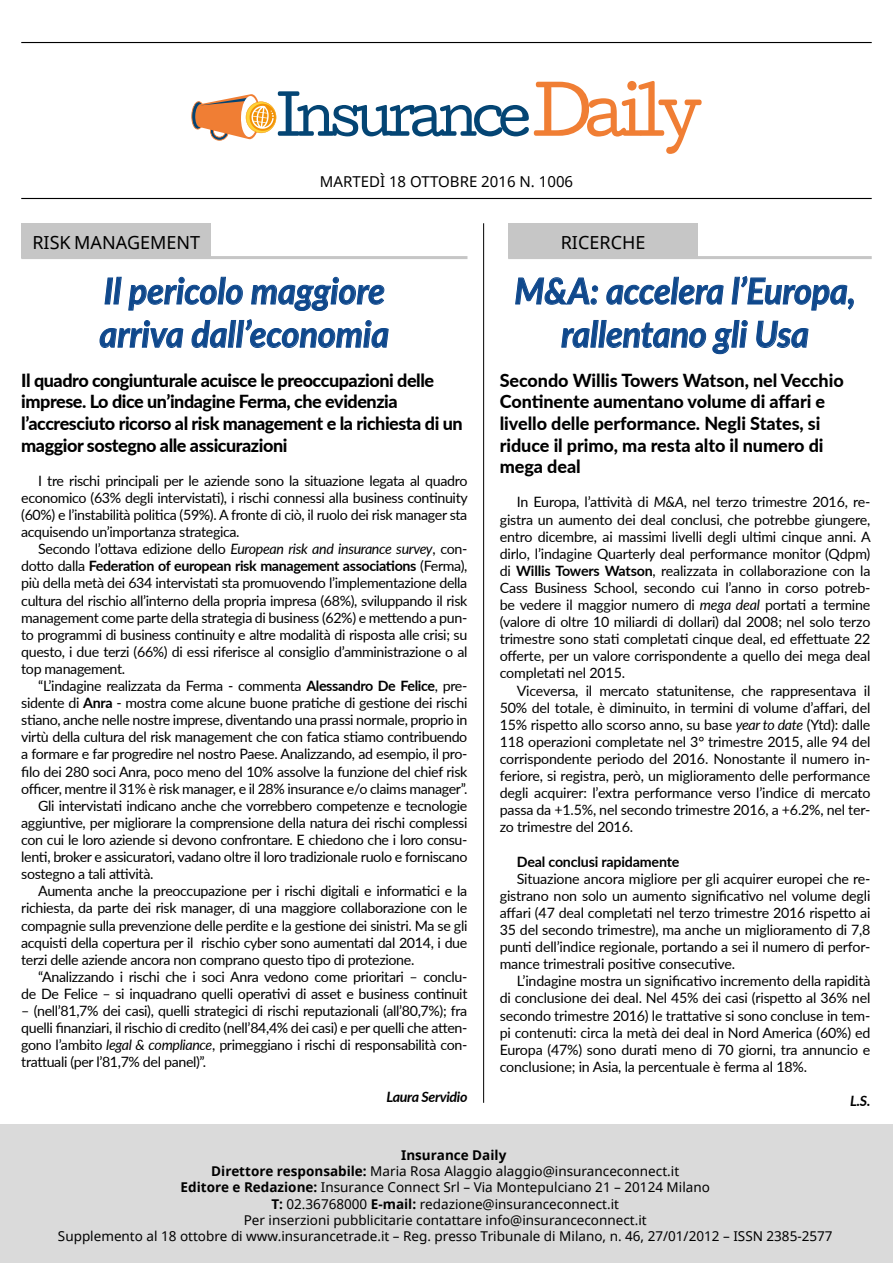
<style>
.page{position:relative;width:893px;height:1263px;background:#fff}
.page>*{position:absolute;margin:0;border:0;box-sizing:border-box;transform-origin:0 0}
.t1{font:italic 700 36px/43.2px "Lato";letter-spacing:-.005em;color:#0f488c;scale:.95 1}
.t2{font:800 18px/21.6px "Lato";letter-spacing:-.025em;color:#000}
.t3{font:800 18px/21.6px "Lato";letter-spacing:-.005em;color:#000}
.t4{font:18px "Noto Sans";color:#000}
.t5{font:15px "Noto Sans";color:#000}
.t6{font:14.25px/17.1px "Lato";letter-spacing:-.025em;color:#000;text-align:justify}
.t7{font:700 14.25px "Lato";letter-spacing:-.015em;color:#000}
.t8{font:italic 700 14.25px "Lato";letter-spacing:-.025em;color:#000}
.t9{font:13.5px "Noto Sans";color:#000}
.t10{font:700 13.5px "Noto Sans";color:#000}
.s1{font-style:italic}
.s2{font-weight:700}
</style>
<div class="page">
<hr style="left:21px;top:42px;width:851px;height:1px;background:#000">
<hr style="left:21px;top:198px;width:851px;height:1px;background:#000">
<svg style="left:191px;top:81px;width:511px;height:73px"></svg>
<div style="left:0;top:1124px;width:893px;height:139px;background:#dadada"></div>
<hr style="left:483px;top:223px;width:1px;height:880px;background:#000">
<hr style="left:21px;top:256px;width:446px;height:3px;background:#c6c6c6">
<hr style="left:508px;top:256px;width:364px;height:3px;background:#c6c6c6">
<div style="left:21px;top:223px;width:190px;height:35px;background:#c6c6c6"></div>
<div style="left:508px;top:223px;width:190px;height:35px;background:#c6c6c6"></div>
<svg style="left:104px;top:276px;width:18px;height:29px"></svg>
<svg style="left:128px;top:276px;width:115px;height:35px"></svg>
<svg style="left:251px;top:276px;width:134px;height:35px"></svg>
<svg style="left:99px;top:320px;width:85px;height:28px"></svg>
<svg style="left:191px;top:319px;width:198px;height:29px"></svg>
<svg style="left:515px;top:277px;width:84px;height:28px"></svg>
<svg style="left:606px;top:276px;width:118px;height:29px"></svg>
<svg style="left:731px;top:276px;width:123px;height:35px"></svg>
<svg style="left:561px;top:320px;width:145px;height:28px"></svg>
<svg style="left:712px;top:320px;width:36px;height:34px"></svg>
<svg style="left:757px;top:320px;width:52px;height:28px"></svg>
<p class="t5" style="left:320px;top:171px;width:255px">MARTEDÌ 18 OTTOBRE 2016 N. 1006</p>
<p class="t4" style="left:32px;top:230px;width:169px">RISK MANAGEMENT</p>
<p class="t4" style="left:561px;top:230px;width:86px">RICERCHE</p>
<h1 class="t1" style="left:100px;top:268px;width:306px">Il pericolo maggiore arriva dall’economia</h1>
<p class="t2" style="left:21px;top:369px;width:443px">Il quadro congiunturale acuisce le preoccupazioni delle imprese. Lo dice un’indagine Ferma, che evidenzia l’accresciuto ricorso al risk management e la richiesta di un maggior sostegno alle assicurazioni</p>
<p class="t6" style="left:21px;top:471px;width:448px;text-indent:17px">I tre rischi principali per le aziende sono la situazione legata al quadro economico (63% degli intervistati), i rischi connessi alla business continuity (60%) e l’instabilità politica (59%). A fronte di ciò, il ruolo dei risk manager sta acquisendo un’importanza strategica.</p>
<p class="t6" style="left:21px;top:540px;width:448px;text-indent:17px">Secondo l’ottava edizione dello <span class="s1">European risk and insurance survey</span>, con&shy;dotto dalla <span class="s2">Federation of european risk management associations</span> (Ferma), più della metà dei 634 intervistati sta promuovendo l’implementazione della cultura del rischio all’interno della propria impresa (68%), sviluppando il risk management come parte della strategia di business (62%) e mettendo a pun&shy;to programmi di business continuity e altre modalità di risposta alle crisi; su questo, i due terzi (66%) di essi riferisce al consiglio d’amministrazione o al top management.</p>
<p class="t6" style="left:38px;top:677px;width:431px">“L’indagine realizzata da Ferma - commenta <span class="s2">Alessandro De Felice</span>, pre-</p>
<p class="t6" style="left:21px;top:694px;width:448px">sidente di <span class="s2">Anra</span> - mostra come alcune buone pratiche di gestione dei rischi</p>
<p class="t6" style="left:21px;top:711px;width:448px">stiano, anche nelle nostre imprese, diventando una prassi normale, proprio in</p>
<p class="t6" style="left:21px;top:728px;width:448px">virtù della cultura del risk management che con fatica stiamo contribuendo</p>
<p class="t6" style="left:21px;top:745px;width:448px">a formare e far progredire nel nostro Paese. Analizzando, ad esempio, il pro-</p>
<p class="t6" style="left:21px;top:762px;width:448px">filo dei 280 soci Anra, poco meno del 10% assolve la funzione del chief risk</p>
<p class="t6" style="left:21px;top:779px;width:448px">officer, mentre il 31% è risk manager, e il 28% insurance e/o claims manager”.</p>
<p class="t6" style="left:38px;top:796px;width:431px">Gli intervistati indicano anche che vorrebbero competenze e tecnologie</p>
<p class="t6" style="left:21px;top:813px;width:448px">aggiuntive, per migliorare la comprensione della natura dei rischi complessi</p>
<p class="t6" style="left:21px;top:831px;width:448px">con cui le loro aziende si devono confrontare. E chiedono che i loro consu-</p>
<p class="t6" style="left:21px;top:848px;width:448px">lenti, broker e assicuratori, vadano oltre il loro tradizionale ruolo e forniscano</p>
<p class="t6" style="left:21px;top:865px;width:134px">sostegno a tali attività.</p>
<p class="t6" style="left:38px;top:882px;width:431px">Aumenta anche la preoccupazione per i rischi digitali e informatici e la</p>
<p class="t6" style="left:21px;top:899px;width:448px">richiesta, da parte dei risk manager, di una maggiore collaborazione con le</p>
<p class="t6" style="left:21px;top:916px;width:448px">compagnie sulla prevenzione delle perdite e la gestione dei sinistri. Ma se gli</p>
<p class="t6" style="left:21px;top:933px;width:448px">acquisti della copertura per il rischio cyber sono aumentati dal 2014, i due</p>
<p class="t6" style="left:21px;top:950px;width:395px">terzi delle aziende ancora non comprano questo tipo di protezione.</p>
<p class="t6" style="left:38px;top:967px;width:431px">“Analizzando i rischi che i soci Anra vedono come prioritari – conclu-</p>
<p class="t6" style="left:21px;top:984px;width:448px">de De Felice – si inquadrano quelli operativi di asset e business continuit</p>
<p class="t6" style="left:21px;top:1002px;width:448px">– (nell’81,7% dei casi), quelli strategici di rischi reputazionali (all’80,7%); fra quelli finanziari, il rischio di credito (nell’84,4% dei casi) e per quelli che atten&shy;gono l’ambito <span class="s1">legal &amp; compliance</span>, primeggiano i rischi di responsabilità con&shy;trattuali (per l’81,7% del panel)”.</p>
<p class="t8" style="left:387px;top:1086px;width:82px">Laura Servidio</p>
<h1 class="t1" style="left:514px;top:268px;width:361px;text-align:center">M&amp;A: accelera l’Europa, rallentano gli Usa</h1>
<p class="t3" style="left:500px;top:369px;width:345px">Secondo Willis Towers Watson, nel Vecchio Continente aumentano volume di affari e livello delle performance. Negli States, si riduce il primo, ma resta alto il numero di mega deal</p>
<p class="t6" style="left:500px;top:493px;width:373px;text-indent:17px">In Europa, l’attività di <span class="s1">M&amp;A</span>, nel terzo trimestre 2016, re&shy;gistra un aumento dei deal conclusi, che potrebbe giungere, entro dicembre, ai massimi livelli degli ultimi cinque anni. A dirlo, l’indagine Quarterly deal performance monitor (Qdpm) di <span class="s2">Willis Towers Watson</span>, realizzata in collaborazione con la Cass Business School, secondo cui l’anno in corso potreb&shy;be vedere il maggior numero di <span class="s1">mega deal</span> portati a termine (valore di oltre 10 miliardi di dollari) dal 2008; nel solo terzo trimestre sono stati completati cinque deal, ed effettuate 22 offerte, per un valore corrispondente a quello dei mega deal completati nel 2015.</p>
<p class="t6" style="left:500px;top:681px;width:372px;text-indent:17px">Viceversa, il mercato statunitense, che rappresentava il 50% del totale, è diminuito, in termini di volume d’affari, del 15% rispetto allo scorso anno, su base <span class="s1">year to date</span> (Ytd): dalle 118 operazioni completate nel 3° trimestre 2015, alle 94 del corrispondente periodo del 2016. Nonostante il numero in&shy;feriore, si registra, però, un miglioramento delle performance degli acquirer: l’extra performance verso l’indice di mercato passa da +1.5%, nel secondo trimestre 2016, a +6.2%, nel ter&shy;zo trimestre del 2016.</p>
<p class="t7" style="left:517px;top:851px;width:164px">Deal conclusi rapidamente</p>
<p class="t6" style="left:500px;top:869px;width:372px;text-indent:17px">Situazione ancora migliore per gli acquirer europei che re&shy;gistrano non solo un aumento significativo nel volume degli affari (47 deal completati nel terzo trimestre 2016 rispetto ai 35 del secondo trimestre), ma anche un miglioramento di 7,8 punti dell’indice regionale, portando a sei il numero di perfor&shy;mance trimestrali positive consecutive.</p>
<p class="t6" style="left:500px;top:972px;width:372px;text-indent:17px">L’indagine mostra un significativo incremento della rapidità di conclusione dei deal. Nel 45% dei casi (rispetto al 36% nel secondo trimestre 2016) le trattative si sono concluse in tem&shy;pi contenuti: circa la metà dei deal in Nord America (60%) ed Europa (47%) sono durati meno di 70 giorni, tra annuncio e conclusione; in Asia, la percentuale è ferma al 18%.</p>
<p class="t8" style="left:850px;top:1090px;width:22px">L.S.</p>
<p class="t10" style="left:401px;top:1145px;width:107px">Insurance Daily</p>
<p class="t9" style="left:211px;top:1162px;width:469px"><span class="s2">Direttore responsabile:</span> Maria Rosa Alaggio alaggio@insuranceconnect.it</p>
<p class="t9" style="left:181px;top:1178px;width:531px"><span class="s2">Editore e Redazione:</span> Insurance Connect Srl – Via Montepulciano 21 – 20124 Milano</p>
<p class="t9" style="left:271px;top:1194px;width:349px"><span class="s2">T:</span> 02.36768000 <span class="s2">E-mail:</span> redazione@insuranceconnect.it</p>
<p class="t9" style="left:244px;top:1210px;width:404px">Per inserzioni pubblicitarie contattare info@insuranceconnect.it</p>
<p class="t9" style="left:58px;top:1227px;width:776px">Supplemento al 18 ottobre di www.insurancetrade.it – Reg. presso Tribunale di Milano, n. 46, 27/01/2012 – ISSN 2385-2577</p>
<p class="t4" style="left:441px;top:1202px;width:12px">3</p>
</div>
